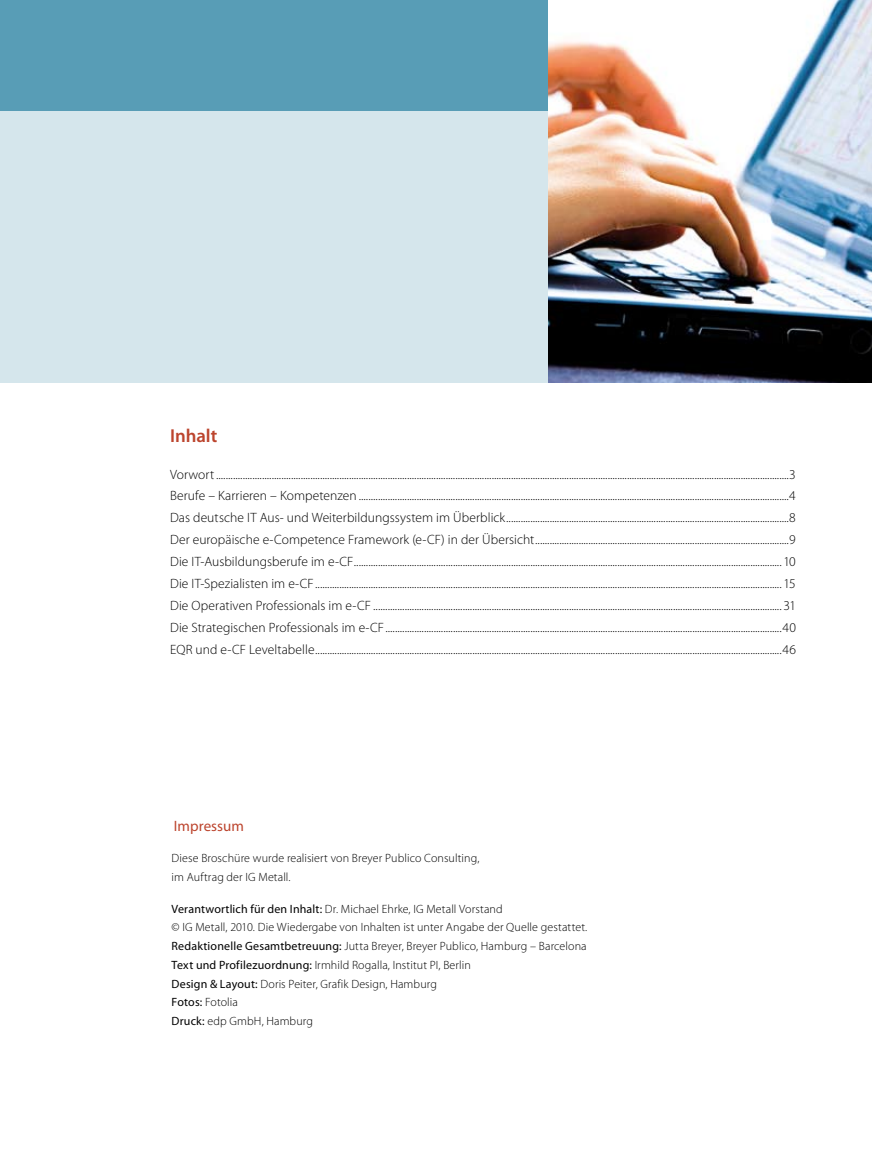
<style>
.page{position:relative;width:872px;height:1149px;background:#fff}
.page>*{position:absolute;margin:0;border:0;box-sizing:border-box;transform-origin:0 0}
.t1{font:600 18.75px "Myriad Pro";color:#bc442d}
.t2{font:15px "Myriad Pro";letter-spacing:.005em;color:#bc442d}
.t3{font:300 13.5px/21.9px "Myriad Pro";letter-spacing:.005em;color:#000;text-align:justify}
.t4{font:300 12px/18.8px "Myriad Pro";letter-spacing:.01em;color:#000}
.s1{font-weight:400}
</style>
<div class="page">
<div style="left:0;top:0;width:872px;height:383px;background:#d5e6ec"></div>
<div style="left:0;top:0;width:872px;height:111px;background:#589db6"></div>
<img style="left:548px;top:0;width:324px;height:382px">
<h1 class="t1" style="left:170px;top:423px;width:49px">Inhalt</h1>
<p class="t3" style="left:170px;top:463px;width:627px">Vorwort.............................................................................................................................................................................................................................................3<br>Berufe – Karrieren – Kompetenzen ..................................................................................................................................................................................4<br>Das deutsche IT Aus- und Weiterbildungssystem im Überblick.....................................................................................................................8<br>Der europäische e-Competence Framework (e-CF) in der Übersicht.........................................................................................................9<br>Die IT-Ausbildungsberufe im e-CF.................................................................................................................................................................................10<br>Die IT-Spezialisten im e-CF................................................................................................................................................................................................. 15<br>Die Operativen Professionals im e-CF ......................................................................................................................................................................... 31<br>Die Strategischen Professionals im e-CF....................................................................................................................................................................40<br>EQR und e-CF Leveltabelle.................................................................................................................................................................................................46</p>
<p class="t2" style="left:174px;top:816px;width:72px">Impressum</p>
<p class="t4" style="left:172px;top:848px;width:309px">Diese Broschüre wurde realisiert von Breyer Publico Consulting, im Auftrag der IG Metall.</p>
<p class="t4" style="left:172px;top:899px;width:417px"><span class="s1">Verantwortlich für den Inhalt:</span> Dr. Michael Ehrke, IG Metall Vorstand<br>© IG Metall, 2010. Die Wiedergabe von Inhalten ist unter Angabe der Quelle gestattet.<br><span class="s1">Redaktionelle Gesamtbetreuung:</span> Jutta Breyer, Breyer Publico, Hamburg – Barcelona <span class="s1">Text und Profilezuordnung:</span> Irmhild Rogalla, Institut PI, Berlin<br><span class="s1">Design &amp; Layout:</span> Doris Peiter, Grafik Design, Hamburg<br><span class="s1">Fotos:</span> Fotolia<br><span class="s1">Druck:</span> edp GmbH, Hamburg</p>
</div>
